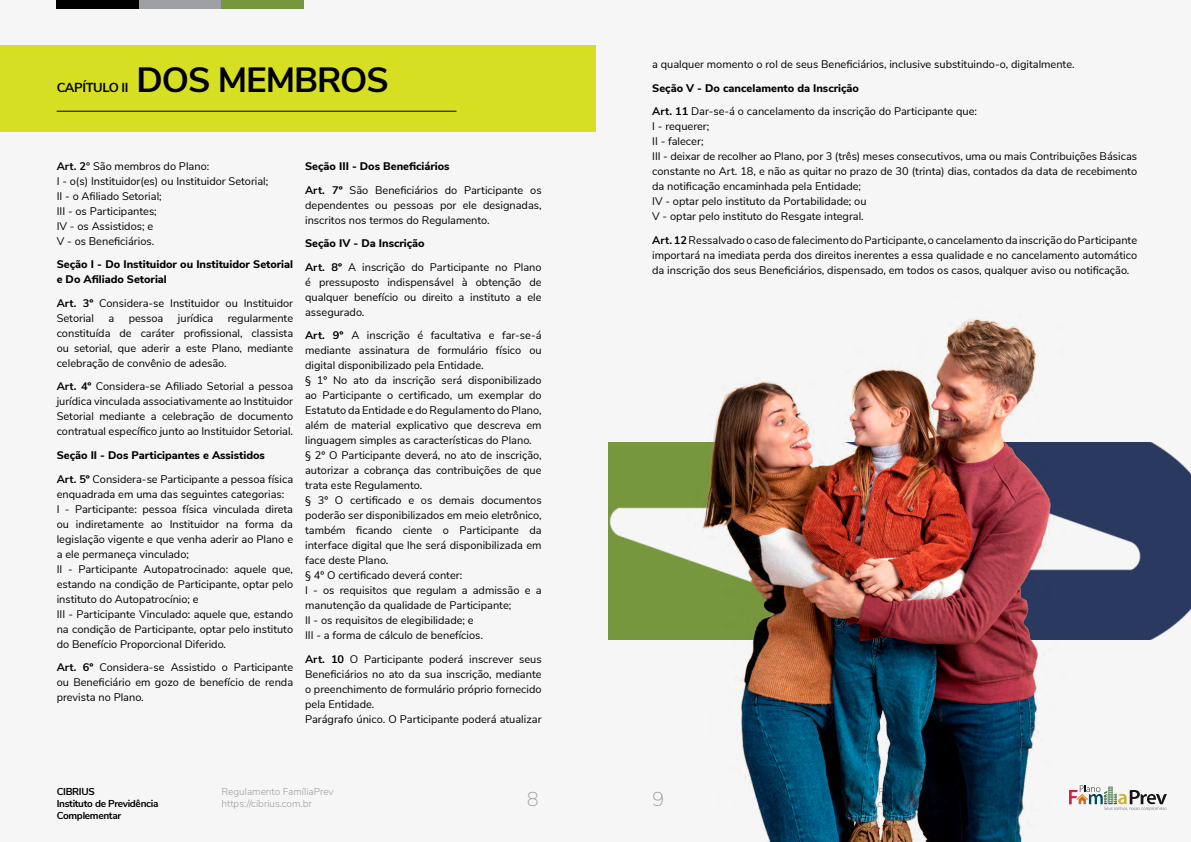
<style>
.page{position:relative;width:1191px;height:842px;background:#fff}
.page>*{position:absolute;margin:0;border:0;box-sizing:border-box;transform-origin:0 0}
.t1{font:700 35px "Nunito Sans";letter-spacing:-.03em;color:#000}
.t2{font:200 20px "Nunito Sans";color:#9d9fa2}
.t3{font:700 13px "Nunito Sans";letter-spacing:-.03em;color:#000}
.t4{font:11px/15px "Nunito Sans";color:#000}
.t5{font:800 11px/15px "Nunito Sans";color:#000}
.t6{font:300 10px/12px "Nunito Sans";color:#9d9fa2}
.t7{font:700 10px/12px "Nunito Sans";letter-spacing:-.03em;color:#000}
.s1{font-weight:700}
.s2{font-weight:800}
</style>
<div class="page">
<div style="left:0;top:0;width:595px;height:842px;background:#f6f6f6"></div>
<div style="left:595px;top:0;width:596px;height:842px;background:#f6f6f6"></div>
<div style="left:57px;top:0;width:82px;height:9px;background:#000"></div>
<div style="left:139px;top:0;width:82px;height:9px;background:#9d9fa2"></div>
<div style="left:221px;top:0;width:83px;height:9px;background:#76973e"></div>
<svg style="left:1069px;top:785px;width:97px;height:26px"></svg>
<div style="left:0;top:45px;width:595px;height:87px;background:#d7df23"></div>
<hr style="left:57px;top:111px;width:399px;height:1px;background:#000">
<img style="left:609px;top:442px;width:582px;height:197px">
<img style="left:687px;top:319px;width:377px;height:523px">
<p class="t3" style="left:57px;top:78px;width:73px">CAPÍTULO II</p>
<h1 class="t1" style="left:137px;top:54px;width:254px">DOS MEMBROS</h1>
<p class="t4" style="left:57px;top:158px;width:213px"><span class="s1">Art. 2°</span> São membros do Plano:<br>I - o(s) Instituidor(es) ou Instituidor Setorial;<br>II - o Afiliado Setorial;<br>III - os Participantes;<br>IV - os Assistidos; e<br>V - os Beneficiários.</p>
<p class="t5" style="left:57px;top:256px;width:238px">Seção I - Do Instituidor ou Instituidor Setorial e Do Afiliado Setorial</p>
<p class="t4" style="left:57px;top:295px;width:238px"><span class="s1">Art. 3º</span> Considera-se Instituidor ou Instituidor<br>Setorial</p>
<p class="t4" style="left:108px;top:310px;width:7px">a</p>
<p class="t4" style="left:129px;top:310px;width:36px">pessoa</p>
<p class="t4" style="left:178px;top:310px;width:37px">jurídica</p>
<p class="t4" style="left:57px;top:310px;width:238px;text-align:justify;text-indent:171px">regularmente constituída de caráter profissional, classista ou setorial, que aderir a este Plano, mediante celebração de convênio de adesão.</p>
<p class="t4" style="left:57px;top:378px;width:238px;text-align:justify"><span class="s1">Art. 4º</span> Considera-se Afiliado Setorial a pessoa jurídica vinculada associativamente ao Instituidor Setorial mediante a celebração de documento contratual específico junto ao Instituidor Setorial.</p>
<p class="t4" style="left:57px;top:443px;width:238px;line-height:23.5px"><span class="s2">Seção II - Dos Participantes e Assistidos<br></span><span class="s1">Art. 5º</span> Considera-se Participante a pessoa física</p>
<p class="t4" style="left:57px;top:485px;width:238px">enquadrada em uma das seguintes categorias:<br>I - Participante: pessoa física vinculada direta ou indiretamente ao Instituidor na forma da legislação vigente e que venha aderir ao Plano e a ele permaneça vinculado;<br>II - Participante Autopatrocinado: aquele que, estando na condição de Participante, optar pelo instituto do Autopatrocínio; e<br>III - Participante Vinculado: aquele que, estando na condição de Participante, optar pelo instituto do Benefício Proporcional Diferido.</p>
<p class="t4" style="left:57px;top:659px;width:238px;text-align:justify"><span class="s1">Art. 6º</span> Considera-se Assistido o Participante ou Beneficiário em gozo de benefício de renda prevista no Plano.</p>
<p class="t4" style="left:305px;top:154px;width:238px;line-height:23.5px"><span class="s2">Seção III - Dos Beneficiários<br></span><span class="s1">Art. 7º</span> São Beneficiários do Participante os</p>
<p class="t4" style="left:305px;top:196px;width:238px">dependentes ou pessoas por ele designadas, inscritos nos termos do Regulamento.</p>
<p class="t4" style="left:305px;top:231px;width:238px;line-height:23.5px"><span class="s2">Seção IV - Da Inscrição<br></span><span class="s1">Art. 8º</span> A inscrição do Participante no Plano</p>
<p class="t4" style="left:305px;top:274px;width:238px;text-align:justify">é pressuposto indispensável à obtenção de qualquer benefício ou direito a instituto a ele assegurado.</p>
<p class="t4" style="left:305px;top:327px;width:238px"><span class="s1">Art. 9º</span> A inscrição é facultativa e far-se-á mediante assinatura de formulário físico ou digital disponibilizado pela Entidade.<br>§ 1º No ato da inscrição será disponibilizado ao Participante o certificado, um exemplar do Estatuto da Entidade e do Regulamento do Plano, além de material explicativo que descreva em linguagem simples as características do Plano.<br>§ 2º O Participante deverá, no ato de inscrição, autorizar a cobrança das contribuições de que trata este Regulamento.<br>§ 3º O certificado e os demais documentos poderão ser disponibilizados em meio eletrônico, também ficando ciente o Participante da interface digital que lhe será disponibilizada em face deste Plano.<br>§ 4º O certificado deverá conter:<br>I - os requisitos que regulam a admissão e a manutenção da qualidade de Participante;<br>II - os requisitos de elegibilidade; e<br>III - a forma de cálculo de benefícios.</p>
<p class="t4" style="left:305px;top:651px;width:238px"><span class="s1">Art. 10</span> O Participante poderá inscrever seus Beneficiários no ato da sua inscrição, mediante o preenchimento de formulário próprio fornecido pela Entidade.<br>Parágrafo único. O Participante poderá atualizar</p>
<p class="t4" style="left:652px;top:56px;width:424px">a qualquer momento o rol de seus Beneficiários, inclusive substituindo-o, digitalmente.</p>
<p class="t4" style="left:652px;top:75px;width:326px;line-height:23.5px"><span class="s2">Seção V - Do cancelamento da Inscrição<br></span><span class="s1">Art. 11</span> Dar-se-á o cancelamento da inscrição do Participante que:</p>
<p class="t4" style="left:652px;top:118px;width:486px">I - requerer;<br>II - falecer;<br>III - deixar de recolher ao Plano, por 3 (três) meses consecutivos, uma ou mais Contribuições Básicas constante no Art. 18, e não as quitar no prazo de 30 (trinta) dias, contados da data de recebimento da notificação encaminhada pela Entidade;<br>IV - optar pelo instituto da Portabilidade; ou<br>V - optar pelo instituto do Resgate integral.</p>
<p class="t4" style="left:652px;top:232px;width:486px;text-align:justify"><span class="s1">Art. 12</span> Ressalvado o caso de falecimento do Participante, o cancelamento da inscrição do Participante importará na imediata perda dos direitos inerentes a essa qualidade e no cancelamento automático da inscrição dos seus Beneficiários, dispensado, em todos os casos, qualquer aviso ou notificação.</p>
<p class="t7" style="left:57px;top:785px;width:103px">CIBRIUS<br>Instituto de Previdência<br>Complementar</p>
<p class="t6" style="left:221px;top:785px;width:114px">Regulamento FamíliaPrev https://cibrius.com.br</p>
<h2 class="t2" style="left:527px;top:784px;width:13px">8</h2>
<h2 class="t2" style="left:652px;top:784px;width:13px">9</h2>
</div>
